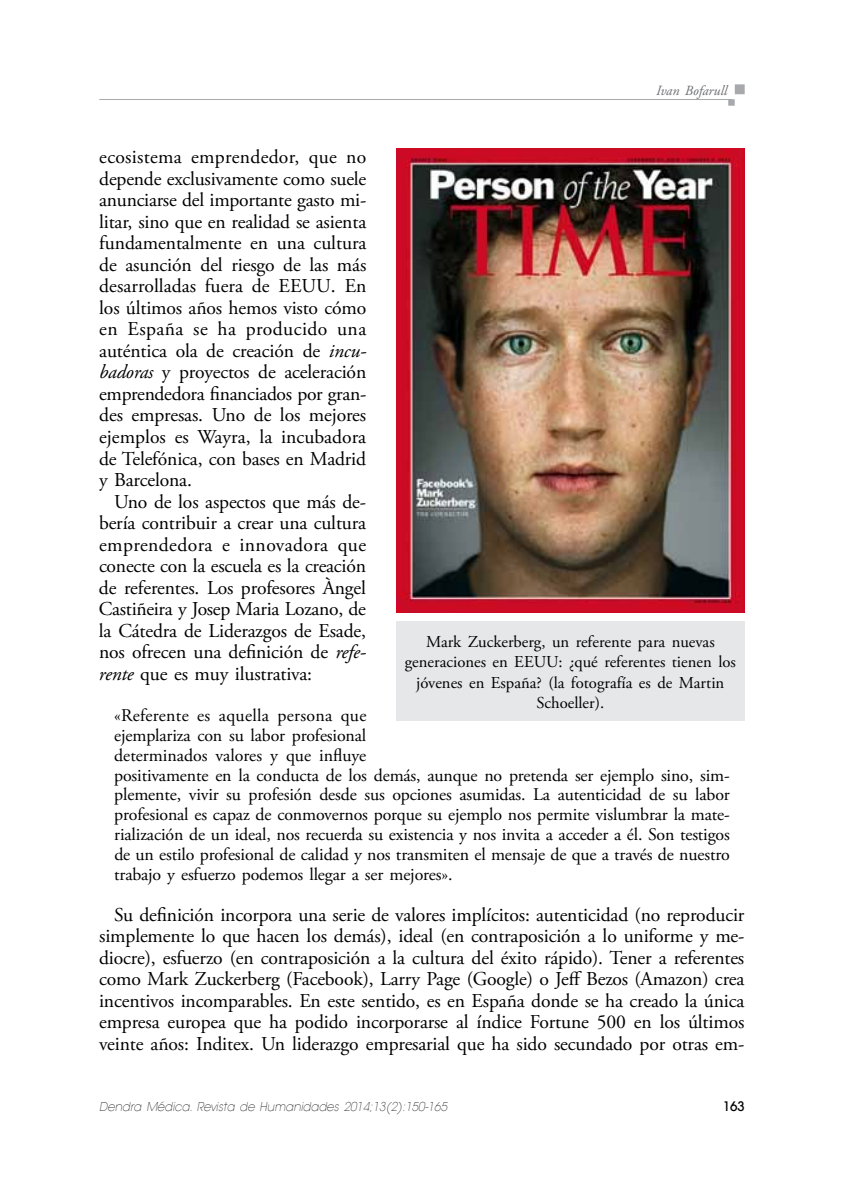
<style>
.page{position:relative;width:844px;height:1191px;background:#fff}
.page>*{position:absolute;margin:0;border:0;box-sizing:border-box;transform-origin:0 0}
.t1{font:19.6px/21.5px "Adobe Garamond Pro";letter-spacing:-.01em;color:#000;text-align:justify}
.t2{font:17.85px/19.8px "Adobe Garamond Pro";letter-spacing:-.01em;color:#000}
.t3{font:16.62px/20.5px "Adobe Garamond Pro";color:#000;text-align:center}
.t4{font:italic 14px "Adobe Garamond Pro";color:#6d6e71}
.t5{font:500 13.12px "Avant Garde LT";color:#000}
.t6{font:italic 200 12.25px "Avant Garde LT";color:#000;scale:.95 1}
.s1{font-style:italic}
</style>
<div class="page">
<div style="left:734px;top:84px;width:10px;height:10px;background:#a7a9ac;border:2px solid #a7a9ac"></div>
<svg style="left:728px;top:99px;width:6px;height:7px"></svg>
<hr style="left:99px;top:99px;width:633px;height:1px;background:#a7a9ac">
<img style="left:396px;top:149px;width:348px;height:463px">
<div style="left:396px;top:621px;width:348px;height:100px;background:#e6e7e8"></div>
<p class="t4" style="left:655px;top:82px;width:73px">Ivan Bofarull</p>
<p class="t1" style="left:99px;top:147px;width:269px">ecosistema emprendedor, que no depende exclusivamente como suele anunciarse del importante gasto mi&shy;litar, sino que en realidad se asienta fundamentalmente en una cultura de asunción del riesgo de las más desarrolladas fuera de EEUU. En los últimos años hemos visto cómo en España se ha producido una auténtica ola de creación de <span class="s1">incu&shy;badoras</span> y proyectos de aceleración emprendedora financiados por gran&shy;des empresas. Uno de los mejores ejemplos es Wayra, la incubadora de Telefónica, con bases en Madrid y Barcelona.</p>
<p class="t1" style="left:99px;top:491px;width:268px;text-indent:15px">Uno de los aspectos que más de&shy;bería contribuir a crear una cultura emprendedora e innovadora que conecte con la escuela es la creación de referentes. Los profesores Àngel Castiñeira y Josep Maria Lozano, de la Cátedra de Liderazgos de Esade, nos ofrecen una definición de <span class="s1">refe&shy;rente</span> que es muy ilustrativa:</p>
<p class="t2" style="left:114px;top:706px;width:617px">«Referente es aquella persona que<br>ejemplariza con su labor profesional<br>determinados valores y que influye<br>positivamente en la conducta de los demás, aunque no pretenda ser ejemplo sino, sim&shy;plemente, vivir su profesión desde sus opciones asumidas. La autenticidad de su labor profesional es capaz de conmovernos porque su ejemplo nos permite vislumbrar la mate&shy;rialización de un ideal, nos recuerda su existencia y nos invita a acceder a él. Son testigos de un estilo profesional de calidad y nos transmiten el mensaje de que a través de nuestro trabajo y esfuerzo podemos llegar a ser mejores».</p>
<p class="t1" style="left:99px;top:904px;width:646px;text-indent:15px">Su definición incorpora una serie de valores implícitos: autenticidad (no reproducir simplemente lo que hacen los demás), ideal (en contraposición a lo uniforme y me&shy;diocre), esfuerzo (en contraposición a la cultura del éxito rápido). Tener a referentes como Mark Zuckerberg (Facebook), Larry Page (Google) o Jeff Bezos (Amazon) crea incentivos incomparables. En este sentido, es en España donde se ha creado la única empresa europea que ha podido incorporarse al índice Fortune 500 en los últimos veinte años: Inditex. Un liderazgo empresarial que ha sido secundado por otras em-</p>
<p class="t3" style="left:404px;top:631px;width:332px">Mark Zuckerberg, un referente para nuevas generaciones en EEUU: ¿qué referentes tienen los jóvenes en España? (la fotografía es de Martin Schoeller).</p>
<p class="t6" style="left:99px;top:1099px;width:367px">Dendra Médica. Revista de Humanidades 2014;13(2):150-165</p>
<p class="t5" style="left:722px;top:1098px;width:23px">163</p>
</div>
